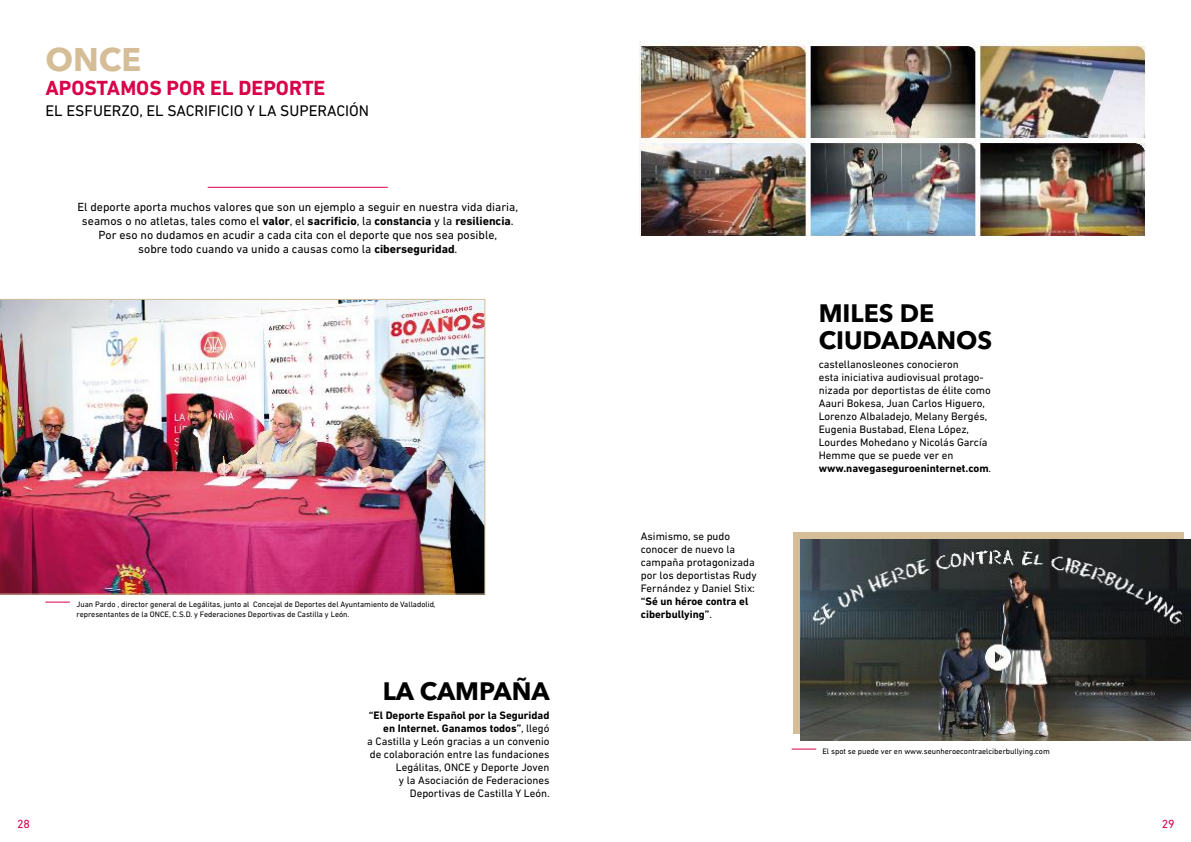
<style>
.page{position:relative;width:1191px;height:842px;background:#fff}
.page>*{position:absolute;margin:0;border:0;box-sizing:border-box;transform-origin:0 0}
.t1{font:700 32.6px "Avenir Next LT Pro";color:#d5be97}
.t2{font:700 25px/27px "Avenir Next LT Pro";color:#000}
.t3{font:700 20.8px "DIN Next LT Pro";color:#d90148}
.t4{font:15.6px "DIN Next LT Pro";color:#000}
.t5{font:12px/14px "DIN Next LT Pro";color:#000;text-align:center}
.t6{font:12px "DIN Next LT Pro";color:#d90148}
.t7{font:11px/13px "DIN Next LT Pro";color:#000}
.t8{font:700 11px/13px "DIN Next LT Pro";color:#000}
.t9{font:8px/10px "DIN Next LT Pro";color:#000}
.s1{font-weight:700}
.s2{font-weight:400}
</style>
<div class="page">
<div style="left:793px;top:532px;width:390px;height:202px;background:#d5be97"></div>
<hr style="left:208px;top:187px;width:180px;height:1px;background:#d90148">
<img style="left:0;top:299px;width:485px;height:296px">
<svg style="left:791px;top:748px;width:25px;height:1px"></svg>
<svg style="left:45px;top:602px;width:25px;height:1px"></svg>
<img style="left:800px;top:539px;width:391px;height:202px">
<img style="left:640px;top:41px;width:505px;height:194px">
<h1 class="t1" style="left:45px;top:39px;width:97px">ONCE</h1>
<h3 class="t3" style="left:45px;top:76px;width:281px">APOSTAMOS POR EL DEPORTE</h3>
<h3 class="t4" style="left:45px;top:102px;width:325px">EL ESFUERZO, EL SACRIFICIO Y LA SUPERACIÓN</h3>
<p class="t5" style="left:77px;top:200px;width:442px">El deporte aporta muchos valores que son un ejemplo a seguir en nuestra vida diaria, seamos o no atletas, tales como el <span class="s1">valor</span>, el <span class="s1">sacrificio</span>, la <span class="s1">constancia</span> y la <span class="s1">resiliencia</span>.<br>Por eso no dudamos en acudir a cada cita con el deporte que nos sea posible,<br>sobre todo cuando va unido a causas como la <span class="s1">ciberseguridad</span>.</p>
<p class="t9" style="left:77px;top:599px;width:361px">Juan Pardo , director general de Legálitas, junto al Concejal de Deportes del Ayuntamiento de Valladolid, representantes de la ONCE, C.S.D. y Federaciones Deportivas de Castilla y León.</p>
<h2 class="t2" style="left:383px;top:678px;width:169px">LA CAMPAÑA</h2>
<p class="t7" style="left:367px;top:709px;width:184px;text-align:right"><span class="s1">“El Deporte Español por la Seguridad en Internet. Ganamos todos”</span>, llegó<br>a Castilla y León gracias a un convenio de colaboración entre las fundaciones Legálitas, ONCE y Deporte Joven<br>y la Asociación de Federaciones Deportivas de Castilla Y León.</p>
<p class="t7" style="left:641px;top:530px;width:117px">Asimismo, se pudo conocer de nuevo la campaña protagonizada por los deportistas Rudy<br>Fernández y Daniel Stix:</p>
<p class="t8" style="left:641px;top:595px;width:109px">“Sé un héroe contra el ciberbullying”<span class="s2">.</span></p>
<h2 class="t2" style="left:818px;top:299px;width:175px">MILES DE<br>CIUDADANOS</h2>
<p class="t7" style="left:818px;top:357px;width:174px">castellanosleones conocieron<br>esta iniciativa audiovisual protago&shy;nizada por deportistas de élite como Aauri Bokesa, Juan Carlos Higuero, Lorenzo Albaladejo, Melany Bergés, Eugenia Bustabad, Elena López, Lourdes Mohedano y Nicolás García Hemme que se puede ver en <span class="s1">www.navegaseguroeninternet.com</span>.</p>
<p class="t9" style="left:822px;top:746px;width:229px">El spot se puede ver en www.seunheroecontraelciberbullying.com</p>
<p class="t6" style="left:17px;top:817px;width:15px">28</p>
<p class="t6" style="left:1161px;top:817px;width:15px">29</p>
</div>
